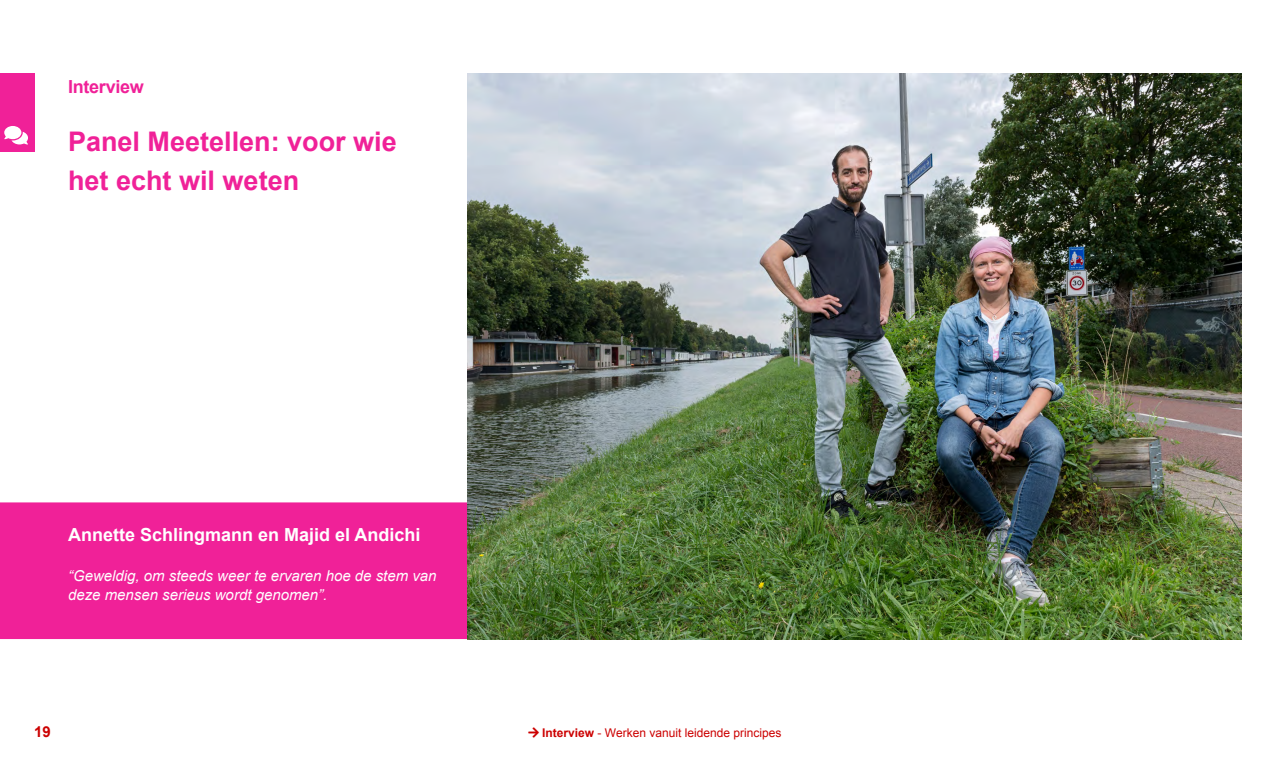
<style>
.page{position:relative;width:1276px;height:766px;background:#fff}
.page>*{position:absolute;margin:0;border:0;box-sizing:border-box;transform-origin:0 0}
.t1{font:700 27px/39px "Arial";color:#f02198}
.t2{font:700 18px "Arial";color:#fff}
.t3{font:700 18px "Arial";letter-spacing:-.015em;color:#f02198}
.t4{font:italic 15px/19.5px "Arial";color:#fff}
.t5{font:700 15px "Arial";color:#c00}
.t6{font:12px "Arial";color:#c00}
.s1{font-weight:700}
</style>
<div class="page">
<div style="left:0;top:502px;width:468px;height:137px;background:#f02198"></div>
<img style="left:468px;top:73px;width:774px;height:566px">
<div style="left:0;top:73px;width:34px;height:78px;background:#f02198"></div>
<svg style="left:4px;top:126px;width:24px;height:18px"></svg>
<p class="t3" style="left:68px;top:74px;width:77px">Interview</p>
<h1 class="t1" style="left:68px;top:123px;width:330px">Panel Meetellen: voor wie het echt wil weten</h1>
<p class="t2" style="left:68px;top:523px;width:354px">Annette Schlingmann en Majid el Andichi</p>
<p class="t4" style="left:68px;top:565px;width:370px">“Geweldig, om steeds weer te ervaren hoe de stem van deze mensen serieus wordt genomen”.</p>
<p class="t5" style="left:34px;top:721px;width:18px">19</p>
<p class="t6" style="left:528px;top:724px;width:255px">□▼ <span class="s1">Interview</span> - Werken vanuit leidende principes</p>
</div>
